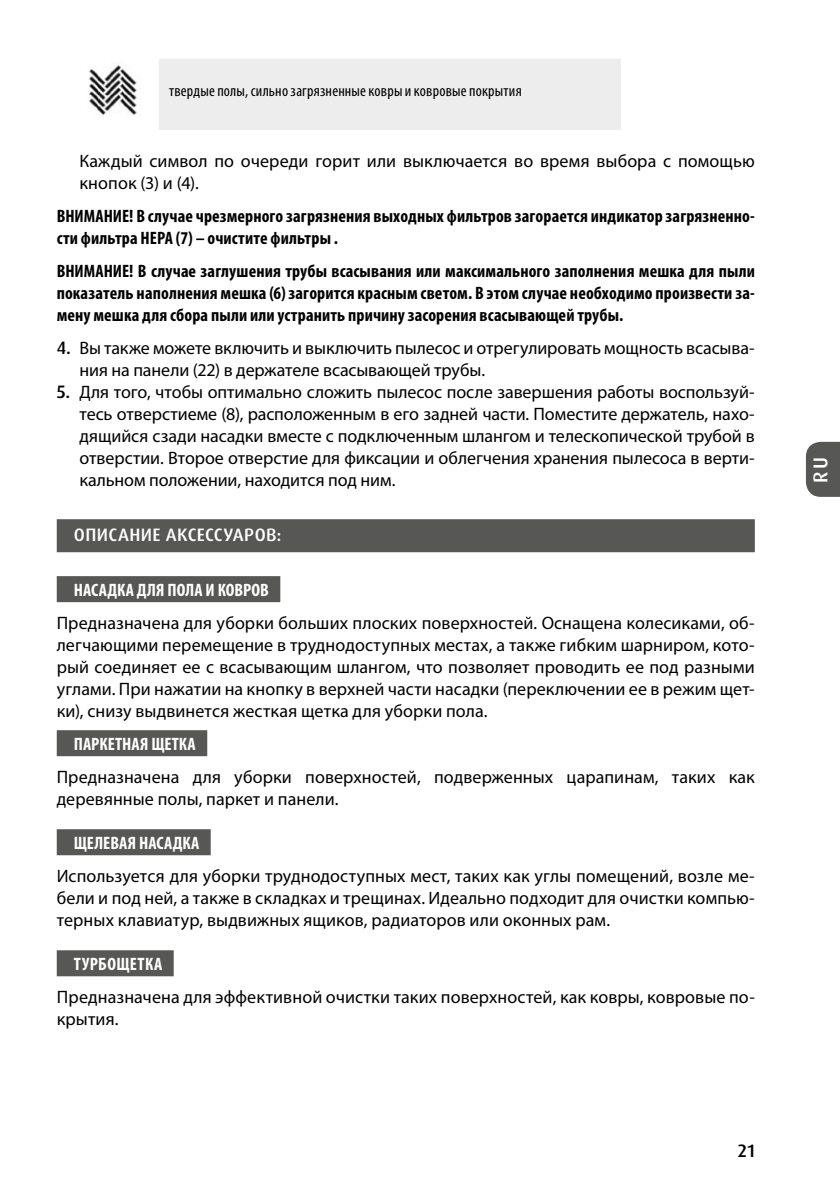
<style>
.page{position:relative;width:840px;height:1191px;background:#fff}
.page>*{position:absolute;margin:0;border:0;box-sizing:border-box;transform-origin:0 0}
.t1{font:500 20px "Dax Pro";color:#fff}
.t2{font:18px/22px "Myriad Pro";letter-spacing:.005em;color:#000}
.t3{font:700 condensed 18px/22px "Myriad Pro";letter-spacing:.01em;color:#000}
.t4{font:700 condensed 18px "Myriad Pro";letter-spacing:.005em;color:#fff}
.t5{font:500 18px "Dax Pro";letter-spacing:.025em;color:#fff}
.t6{font:700 condensed 18px "Myriad Pro";letter-spacing:.03em;color:#fff}
.t7{font:500 18px "Dax Pro";color:#000}
.t8{font:condensed 16px "Myriad Pro";letter-spacing:.015em;color:#000}
.s1{font-family:"Dax Pro";font-weight:500}
</style>
<div class="page">
<div style="left:806px;top:442px;width:33px;height:55px;background:#575756"></div>
<div style="left:57px;top:519px;width:697px;height:33px;background:#575756"></div>
<div style="left:57px;top:576px;width:223px;height:26px;background:#575756"></div>
<div style="left:57px;top:730px;width:150px;height:26px;background:#575756"></div>
<div style="left:57px;top:829px;width:153px;height:26px;background:#575756"></div>
<div style="left:57px;top:950px;width:117px;height:26px;background:#575756"></div>
<div style="left:158px;top:58px;width:463px;height:73px;background:#ededed"></div>
<hr style="left:158px;top:57px;width:464px;height:2px;background:#fff">
<hr style="left:157px;top:59px;width:2px;height:71px;background:#fff">
<hr style="left:620px;top:59px;width:2px;height:71px;background:#fff">
<hr style="left:158px;top:130px;width:464px;height:2px;background:#fff">
<img style="left:87px;top:65px;width:50px;height:50px">
<p class="t8" style="left:169px;top:82px;width:354px">твердые полы, сильно загрязненные ковры и ковровые покрытия</p>
<p class="t2" style="left:79px;top:150px;width:676px">Каждый символ по очереди горит или выключается во время выбора с помощью кнопок (3) и (4).</p>
<p class="t3" style="left:57px;top:205px;width:699px">ВНИМАНИЕ! В случае чрезмерного загрязнения выходных фильтров загорается индикатор загрязненно&shy;сти фильтра HEPA (7) – очистите фильтры .</p>
<p class="t3" style="left:57px;top:260px;width:699px;text-align:justify">ВНИМАНИЕ! В случае заглушения трубы всасывания или максимального заполнения мешка для пыли показатель наполнения мешка (6) загорится красным светом. В этом случае необходимо произвести за&shy;мену мешка для сбора пыли или устранить причину засорения всасывающей трубы.</p>
<p class="t2" style="left:79px;top:337px;width:676px;text-indent:-23px"><span class="s1">4.</span> Вы также можете включить и выключить пылесос и отрегулировать мощность всасыва&shy;ния на панели (22) в держателе всасывающей трубы.</p>
<p class="t2" style="left:79px;top:381px;width:676px;text-align:justify;text-indent:-23px"><span class="s1">5.</span> Для того, чтобы оптимально сложить пылесос после завершения работы воспользуй&shy;тесь отверстиемe (8), расположенным в его задней части. Поместите держатель, нахо&shy;дящийся сзади насадки вместе с подключенным шлангом и телескопической трубой в отверстии. Второе отверстие для фиксации и облегчения хранения пылесоса в верти&shy;кальном положении, находится под ним.</p>
<p class="t5" style="left:74px;top:523px;width:209px">ОПИСАНИЕ АКСЕССУАРОВ:</p>
<p class="t4" style="left:74px;top:580px;width:196px">НАСАДКА ДЛЯ ПОЛА И КОВРОВ</p>
<p class="t2" style="left:57px;top:612px;width:699px;text-align:justify">Предназначена для уборки больших плоских поверхностей. Оснащена колесиками, об&shy;легчающими перемещение в труднодоступных местах, а также гибким шарниром, кото&shy;рый соединяет ее с всасывающим шлангом, что позволяет проводить ее под разными углами. При нажатии на кнопку в верхней части насадки (переключении ее в режим щет&shy;ки), снизу выдвинется жесткая щетка для уборки пола.</p>
<p class="t4" style="left:74px;top:734px;width:123px">ПАРКЕТНАЯ ЩЕТКА</p>
<p class="t2" style="left:57px;top:766px;width:699px">Предназначена для уборки поверхностей, подверженных царапинам, таких как деревянные полы, паркет и панели.</p>
<p class="t4" style="left:74px;top:833px;width:127px">ЩЕЛЕВАЯ НАСАДКА</p>
<p class="t2" style="left:57px;top:865px;width:699px;text-align:justify">Используется для уборки труднодоступных мест, таких как углы помещений, возле ме&shy;бели и под ней, а также в складках и трещинах. Идеально подходит для очистки компью&shy;терных клавиатур, выдвижных ящиков, радиаторов или оконных рам.</p>
<p class="t6" style="left:74px;top:954px;width:90px">TУРБОЩЕТКА</p>
<p class="t2" style="left:57px;top:986px;width:699px">Предназначена для эффективной очистки таких поверхностей, как ковры, ковровые по&shy;крытия.</p>
<p class="t7" style="left:737px;top:1139px;width:18px">21</p>
<p class="t1" style="left:807px;top:483px;width:27px;rotate:-90deg">RU</p>
</div>
